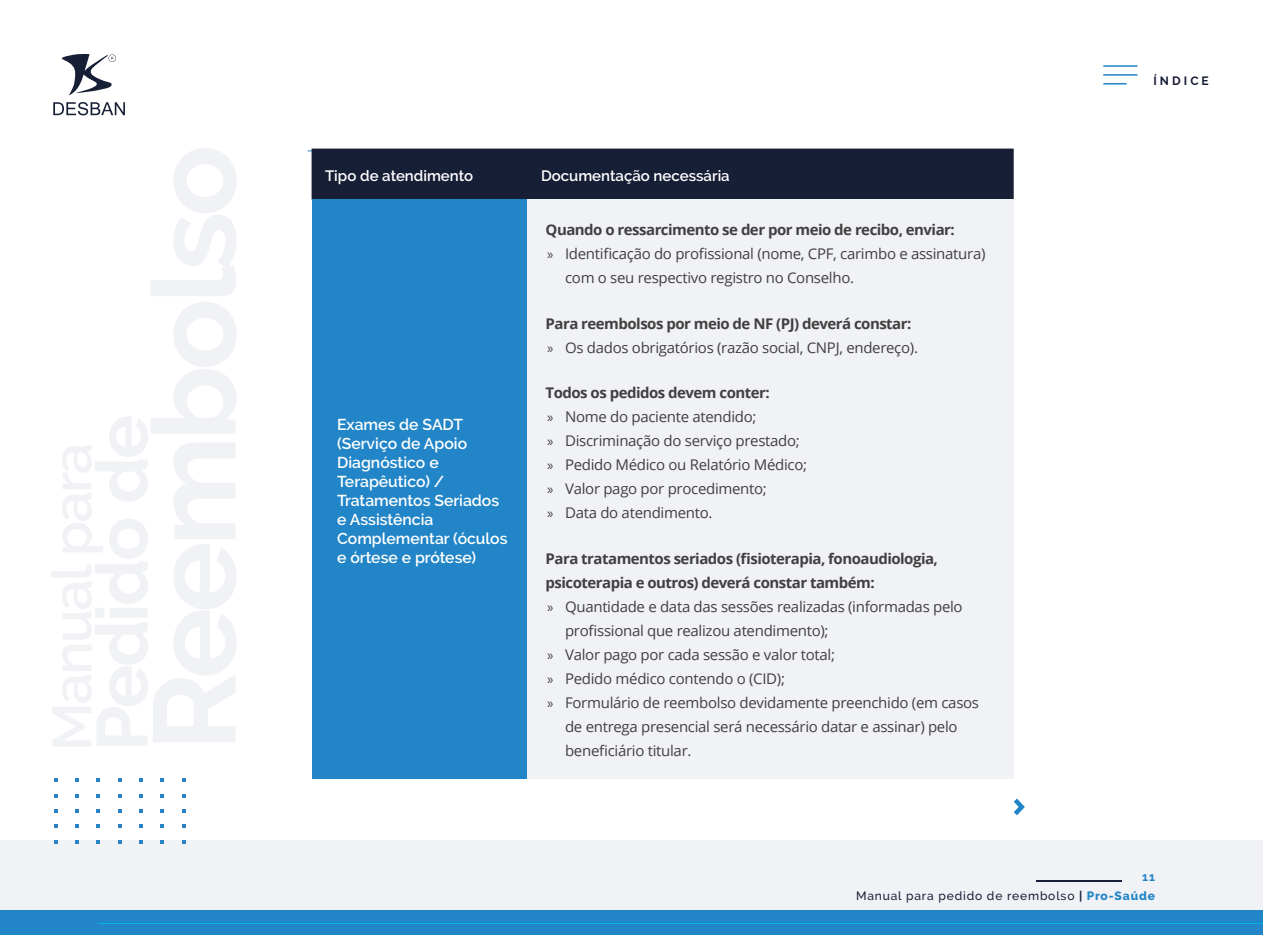
<style>
.page{position:relative;width:1263px;height:935px;background:#fff}
.page>*{position:absolute;margin:0;border:0;box-sizing:border-box;transform-origin:0 0}
.t1{font:600 15.75px/18.9px "Raleway";color:#fff}
.t2{font:600 15px "Raleway";color:#fff}
.t3{font:14.7px/24px "Open Sans";letter-spacing:-.02em;color:#404040}
.t4{font:700 14.7px "Open Sans";letter-spacing:-.035em;color:#404040}
.t5{font:500 12px "Raleway";letter-spacing:.07em;color:#171e37}
.t6{font:700 12px "Raleway";letter-spacing:.255em;color:#171e37}
.t7{font:700 12px "Raleway";color:#2185c7}
.s1{font-family:"Myriad Pro"}
.s2{font-weight:700}
.s3{font-weight:800;color:#2185c7}
</style>
<div class="page">
<div style="left:0;top:840px;width:1263px;height:94px;background:#f1f2f6"></div>
<div style="left:0;top:910px;width:1263px;height:24px;background:#2185c7"></div>
<hr style="left:98px;top:923px;width:1165px;height:1px;background:#08b3eb">
<hr style="left:1103px;top:65px;width:35px;height:2px;background:#2185c7">
<hr style="left:1103px;top:74px;width:35px;height:2px;background:#2185c7">
<svg style="left:1103px;top:83px;width:24px;height:1px"></svg>
<hr style="left:1036px;top:879px;width:86px;height:2px;background:#171e37">
<svg style="left:62px;top:54px;width:54px;height:41px"></svg>
<svg style="left:53px;top:102px;width:72px;height:13px"></svg>
<svg style="left:182px;top:778px;width:3px;height:4px"></svg>
<svg style="left:161px;top:778px;width:3px;height:4px"></svg>
<svg style="left:140px;top:778px;width:3px;height:4px"></svg>
<svg style="left:118px;top:778px;width:3px;height:4px"></svg>
<svg style="left:97px;top:778px;width:3px;height:4px"></svg>
<svg style="left:75px;top:778px;width:3px;height:4px"></svg>
<svg style="left:54px;top:778px;width:3px;height:4px"></svg>
<hr style="left:308px;top:150px;width:688px;height:1px;background:#2185c7">
<div style="left:312px;top:148px;width:702px;height:52px;background:#171f36"></div>
<div style="left:312px;top:200px;width:216px;height:578px;background:#2185c7"></div>
<div style="left:528px;top:200px;width:486px;height:578px;background:#f1f2f6"></div>
<svg style="left:1013px;top:798px;width:12px;height:18px"></svg>
<p class="t2" style="left:325px;top:167px;width:150px">Tipo de atendimento</p>
<p class="t2" style="left:541px;top:167px;width:190px">Documentação necessária</p>
<p class="t1" style="left:337px;top:415px;width:172px">Exames de SADT (Serviço de Apoio<br>Diagnóstico e<br>Terapêutico) /<br>Tratamentos Seriados e Assistência<br>Complementar (óculos e órtese e prótese)</p>
<p class="t4" style="left:546px;top:219px;width:411px">Quando o ressarcimento se der por meio de recibo, enviar:</p>
<p class="t3" style="left:547px;top:241px;width:440px"><span class="s1">»</span> Identificação do profissional (nome, CPF, carimbo e assinatura)</p>
<p class="t3" style="left:565px;top:265px;width:291px">com o seu respectivo registro no Conselho.</p>
<p class="t3" style="left:546px;top:311px;width:374px"><span class="s2">Para reembolsos por meio de NF (PJ) deverá constar: </span><span class="s1">»</span> Os dados obrigatórios (razão social, CNPJ, endereço).</p>
<p class="t3" style="left:546px;top:380px;width:263px"><span class="s2">Todos os pedidos devem conter:<br></span><span class="s1">»</span> Nome do paciente atendido;<br><span class="s1">»</span> Discriminação do serviço prestado; <span class="s1">»</span> Pedido Médico ou Relatório Médico; <span class="s1">»</span> Valor pago por procedimento;<br><span class="s1">»</span> Data do atendimento.</p>
<p class="t4" style="left:546px;top:548px;width:394px">Para tratamentos seriados (fisioterapia, fonoaudiologia,</p>
<p class="t4" style="left:546px;top:572px;width:331px">psicoterapia e outros) deverá constar também:</p>
<p class="t3" style="left:547px;top:594px;width:417px"><span class="s1">»</span> Quantidade e data das sessões realizadas (informadas pelo</p>
<p class="t3" style="left:565px;top:618px;width:265px">profissional que realizou atendimento);</p>
<p class="t3" style="left:547px;top:642px;width:290px"><span class="s1">»</span> Valor pago por cada sessão e valor total;</p>
<p class="t3" style="left:547px;top:666px;width:239px"><span class="s1">»</span> Pedido médico contendo o (CID);</p>
<p class="t3" style="left:547px;top:690px;width:434px"><span class="s1">»</span> Formulário de reembolso devidamente preenchido (em casos</p>
<p class="t3" style="left:565px;top:714px;width:394px">de entrega presencial será necessário datar e assinar) pelo</p>
<p class="t3" style="left:565px;top:738px;width:128px">beneficiário titular.</p>
<p class="t6" style="left:1154px;top:73px;width:57px">ÍNDICE</p>
<p class="t7" style="left:1142px;top:869px;width:14px">11</p>
<p class="t5" style="left:856px;top:888px;width:300px">Manual para pedido de reembolso <span class="s2">|</span> <span class="s3">Pro-Saúde</span></p>
</div>
